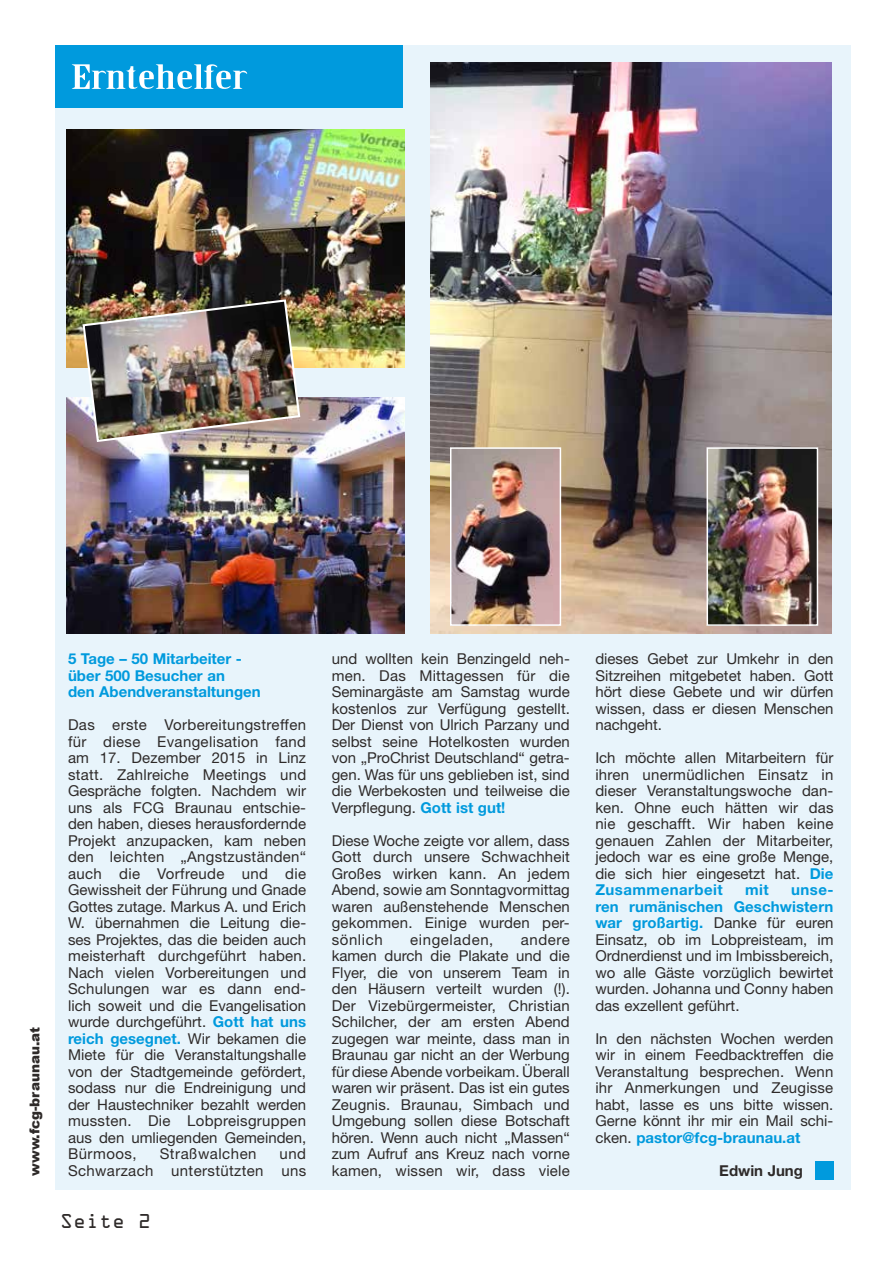
<style>
.page{position:relative;width:893px;height:1263px;background:#fff}
.page>*{position:absolute;margin:0;border:0;box-sizing:border-box;transform-origin:0 0}
.t1{font:32.7px "Birch Std";color:#fff;scale:2 1}
.t2{font:18px "OCRA Std";color:#2e2a29}
.t3{font:15px/16.5px "Helvetica Neue LT Std";color:#2e2a29;text-align:justify}
.t4{font:700 15px/16.5px "Helvetica Neue LT Std";color:#009add}
.t5{font:15px/16.5px "Helvetica Neue LT Std";letter-spacing:.025em;color:#2e2a29;text-align:right}
.t6{font:15px "Helvetica Neue LT Std";letter-spacing:.035em;color:#2e2a29}
.t7{font:15px "Helvetica Neue LT Std";letter-spacing:.04em;color:#2e2a29}
.t8{font:700 15px "Helvetica Neue LT Std";color:#2e2a29}
.t9{font:900 13.5px "Arial";color:#2e2a29}
.s1{font-weight:700;color:#009add}
</style>
<div class="page">
<div style="left:55px;top:45px;width:795px;height:1144px;background:#e8f4fb"></div>
<div style="left:55px;top:45px;width:348px;height:63px;background:#009add"></div>
<div style="left:816px;top:1162px;width:18px;height:18px;background:#009add"></div>
<img style="left:67px;top:397px;width:338px;height:237px">
<img style="left:66px;top:129px;width:338px;height:239px">
<img style="left:81px;top:298px;width:220px;height:145px">
<img style="left:431px;top:62px;width:400px;height:572px">
<img style="left:453px;top:450px;width:105px;height:173px">
<div style="left:450px;top:447px;width:111px;height:179px;border:2px solid #fff"></div>
<img style="left:709px;top:450px;width:106px;height:173px">
<div style="left:706px;top:447px;width:112px;height:179px;border:2px solid #fff"></div>
<h1 class="t1" style="left:71px;top:59px;width:89px">Erntehelfer</h1>
<p class="t9" style="left:25px;top:1176px;width:150px;rotate:-90deg">www.fcg-braunau.at</p>
<p class="t4" style="left:68px;top:650px;width:194px">5 Tage – 50 Mitarbeiter - über 500 Besucher an<br>den Abendveranstaltungen</p>
<p class="t3" style="left:68px;top:716px;width:240px">Das erste Vorbereitungstreffen für diese Evangelisation fand am 17. Dezember 2015 in Linz statt. Zahlreiche Meetings und Gespräche folgten. Nachdem wir uns als FCG Braunau entschie&shy;den haben, dieses herausfordernde Projekt anzupacken, kam neben den leichten „Angstzuständen“ auch die Vorfreude und die Gewissheit der Führung und Gnade Gottes zutage. Markus A. und Erich W. übernahmen die Leitung die&shy;ses Projektes, das die beiden auch meisterhaft durchgeführt haben.<br>Nach vielen Vorbereitungen und Schulungen war es dann end&shy;lich soweit und die Evangelisation wurde durchgeführt. <span class="s1">Gott hat uns reich gesegnet.</span> Wir bekamen die Miete für die Veranstaltungshalle von der Stadtgemeinde gefördert, sodass nur die Endreinigung und der Haustechniker bezahlt werden mussten. Die Lobpreisgruppen aus den umliegenden Gemeinden, Bürmoos,</p>
<p class="t6" style="left:160px;top:1145px;width:98px">Straßwalchen</p>
<p class="t5" style="left:68px;top:1145px;width:240px">und<br>Schwarzach unterstützten uns</p>
<p class="t2" style="left:60px;top:1213px;width:92px">Seite 2</p>
<p class="t3" style="left:332px;top:650px;width:240px">und wollten kein Benzingeld neh&shy;men. Das Mittagessen für die Seminargäste am Samstag wurde kostenlos zur Verfügung gestellt.<br>Der Dienst von Ulrich Parzany und selbst seine Hotelkosten wurden von „ProChrist Deutschland“ getra&shy;gen. Was für uns geblieben ist, sind die Werbekosten und teilweise die Verpflegung. <span class="s1">Gott ist gut!</span></p>
<p class="t3" style="left:332px;top:832px;width:240px">Diese Woche zeigte vor allem, dass Gott durch unsere Schwachheit Großes wirken kann. An jedem Abend, sowie am Sonntagvormittag waren außenstehende Menschen gekommen. Einige wurden per&shy;sönlich</p>
<p class="t3" style="left:332px;top:931px;width:240px;text-indent:189px">andere kamen durch die Plakate und die Flyer, die von unserem Team in den Häusern verteilt wurden (!).<br>Der Vizebürgermeister, Christian Schilcher, der am ersten Abend zugegen war meinte, dass man in Braunau gar nicht an der Werbung für diese Abende vorbeikam. Überall waren wir präsent. Das ist ein gutes Zeugnis. Braunau, Simbach und Umgebung sollen diese Botschaft hören. Wenn auch nicht „Massen“ zum Aufruf ans Kreuz nach vorne kamen, wissen wir, dass viele</p>
<p class="t7" style="left:410px;top:930px;width:85px">eingeladen,</p>
<p class="t3" style="left:595px;top:650px;width:240px">dieses Gebet zur Umkehr in den Sitzreihen mitgebetet haben. Gott hört diese Gebete und wir dürfen wissen, dass er diesen Menschen nachgeht.</p>
<p class="t3" style="left:595px;top:749px;width:240px">Ich möchte allen Mitarbeitern für ihren unermüdlichen Einsatz in dieser Veranstaltungswoche dan&shy;ken. Ohne euch hätten wir das nie geschafft. Wir haben keine genauen Zahlen der Mitarbeiter, jedoch war es eine große Menge, die sich hier eingesetzt hat. <span class="s1">Die Zusammenarbeit</span></p>
<p class="t4" style="left:745px;top:881px;width:25px">mit</p>
<p class="t3" style="left:595px;top:881px;width:240px;text-indent:196px"><span class="s1">unse&shy;ren rumänischen Geschwistern war großartig.</span> Danke für euren Einsatz, ob im Lobpreisteam, im Ordnerdienst und im Imbissbereich, wo alle Gäste vorzüglich bewirtet wurden. Johanna und Conny haben das exzellent geführt.</p>
<p class="t3" style="left:595px;top:1030px;width:240px">In den nächsten Wochen werden wir in einem Feedbacktreffen die Veranstaltung besprechen. Wenn ihr Anmerkungen und Zeugisse habt, lasse es uns bitte wissen.<br>Gerne könnt ihr mir ein Mail schi&shy;cken. <span class="s1">pastor@fcg-braunau.at</span></p>
<p class="t8" style="left:719px;top:1161px;width:85px">Edwin Jung</p>
</div>
